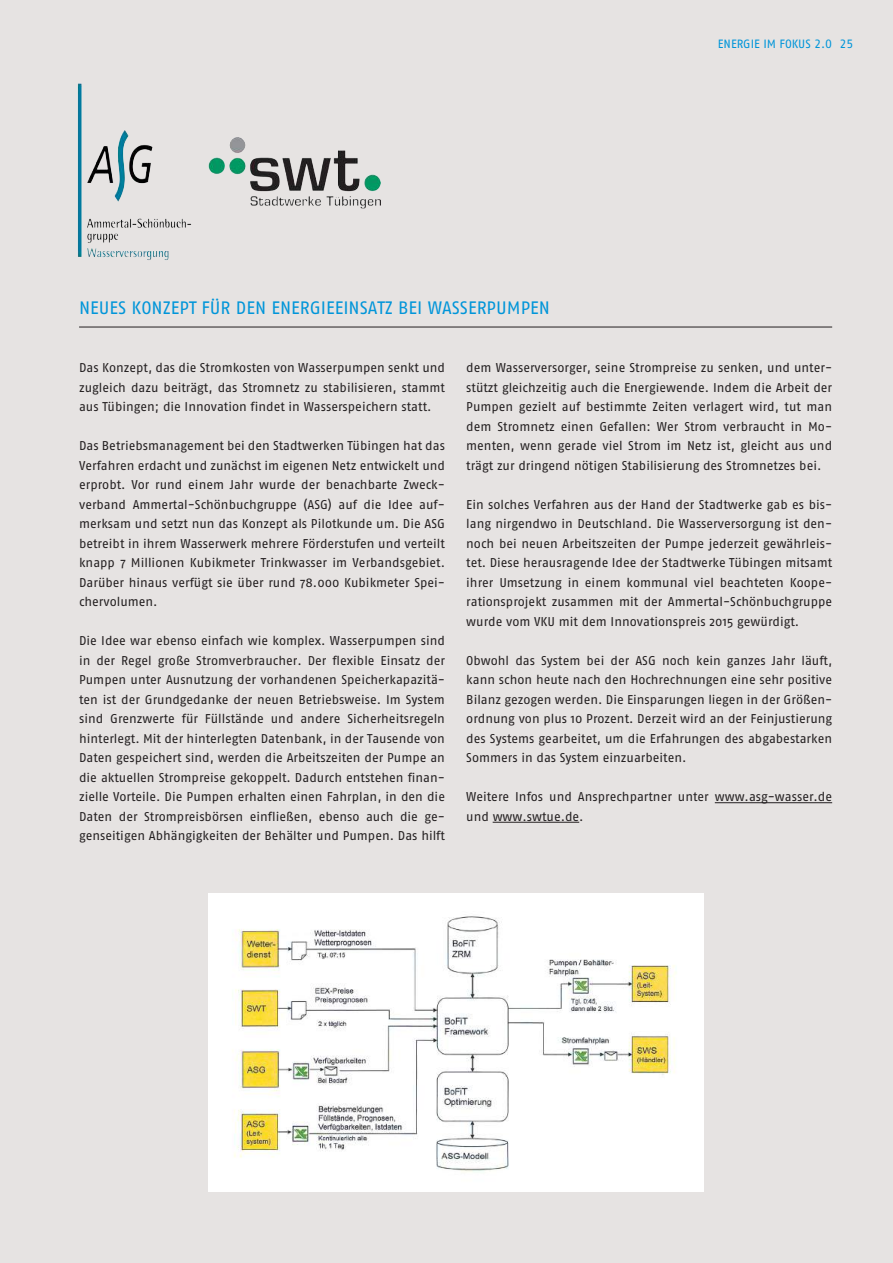
<style>
.page{position:relative;width:893px;height:1263px;background:#e6e3e2}
.page>*{position:absolute;margin:0;border:0;box-sizing:border-box;transform-origin:0 0}
.t1{font:18px "Fago No";color:#0095d9}
.t2{font:12.75px/19.5px "Fago No";color:#231f20;text-align:justify}
.t3{font:12px "Fago No Tf";color:#0095d9}
</style>
<div class="page">
<img style="left:208px;top:137px;width:172px;height:71px">
<hr style="left:715px;top:802px;width:117px;height:1px;background:#231f20">
<hr style="left:493px;top:822px;width:86px;height:1px;background:#231f20">
<img style="left:77px;top:83px;width:115px;height:177px">
<hr style="left:79px;top:327px;width:753px;height:1px;background:#231f20">
<img style="left:208px;top:893px;width:495px;height:299px">
<h1 class="t1" style="left:79px;top:297px;width:472px">NEUES KONZEPT FÜR DEN ENERGIEEINSATZ BEI WASSERPUMPEN</h1>
<p class="t3" style="left:718px;top:37px;width:137px">ENERGIE IM FOKUS 2.0 25</p>
<p class="t2" style="left:79px;top:358px;width:367px">Das Konzept, das die Stromkosten von Wasserpumpen senkt und zugleich dazu beiträgt, das Stromnetz zu stabilisieren, stammt aus Tübingen; die Innovation findet in Wasserspeichern statt.</p>
<p class="t2" style="left:79px;top:436px;width:367px">Das Betriebsmanagement bei den Stadtwerken Tübingen hat das Verfahren erdacht und zunächst im eigenen Netz entwickelt und erprobt. Vor rund einem Jahr wurde der benachbarte Zweck&shy;verband Ammertal-Schönbuchgruppe (ASG) auf die Idee auf&shy;merksam und setzt nun das Konzept als Pilotkunde um. Die ASG betreibt in ihrem Wasserwerk mehrere Förderstufen und verteilt knapp 7 Millionen Kubikmeter Trinkwasser im Verbandsgebiet.<br>Darüber hinaus verfügt sie über rund 78.000 Kubikmeter Spei&shy;chervolumen.</p>
<p class="t2" style="left:79px;top:631px;width:367px">Die Idee war ebenso einfach wie komplex. Wasserpumpen sind in der Regel große Stromverbraucher. Der flexible Einsatz der Pumpen unter Ausnutzung der vorhandenen Speicherkapazitä&shy;ten ist der Grundgedanke der neuen Betriebsweise. Im System sind Grenzwerte für Füllstände und andere Sicherheitsregeln hinterlegt. Mit der hinterlegten Datenbank, in der Tausende von Daten gespeichert sind, werden die Arbeitszeiten der Pumpe an die aktuellen Strompreise gekoppelt. Dadurch entstehen finan&shy;zielle Vorteile. Die Pumpen erhalten einen Fahrplan, in den die Daten der Strompreisbörsen einfließen, ebenso auch die ge&shy;genseitigen Abhängigkeiten der Behälter und Pumpen. Das hilft</p>
<p class="t2" style="left:466px;top:358px;width:367px">dem Wasserversorger, seine Strompreise zu senken, und unter&shy;stützt gleichzeitig auch die Energiewende. Indem die Arbeit der Pumpen gezielt auf bestimmte Zeiten verlagert wird, tut man dem Stromnetz einen Gefallen: Wer Strom verbraucht in Mo&shy;menten, wenn gerade viel Strom im Netz ist, gleicht aus und trägt zur dringend nötigen Stabilisierung des Stromnetzes bei.</p>
<p class="t2" style="left:466px;top:495px;width:367px">Ein solches Verfahren aus der Hand der Stadtwerke gab es bis&shy;lang nirgendwo in Deutschland. Die Wasserversorgung ist den&shy;noch bei neuen Arbeitszeiten der Pumpe jederzeit gewährleis&shy;tet. Diese herausragende Idee der Stadtwerke Tübingen mitsamt ihrer Umsetzung in einem kommunal viel beachteten Koope&shy;rationsprojekt zusammen mit der Ammertal-Schönbuchgruppe wurde vom VKU mit dem Innovationspreis 2015 gewürdigt.</p>
<p class="t2" style="left:466px;top:651px;width:367px">Obwohl das System bei der ASG noch kein ganzes Jahr läuft, kann schon heute nach den Hochrechnungen eine sehr positive Bilanz gezogen werden. Die Einsparungen liegen in der Größen&shy;ordnung von plus 10 Prozent. Derzeit wird an der Feinjustierung des Systems gearbeitet, um die Erfahrungen des abgabestarken Sommers in das System einzuarbeiten.</p>
<p class="t2" style="left:466px;top:787px;width:367px">Weitere Infos und Ansprechpartner unter www.asg-wasser.de und www.swtue.de.</p>
</div>
